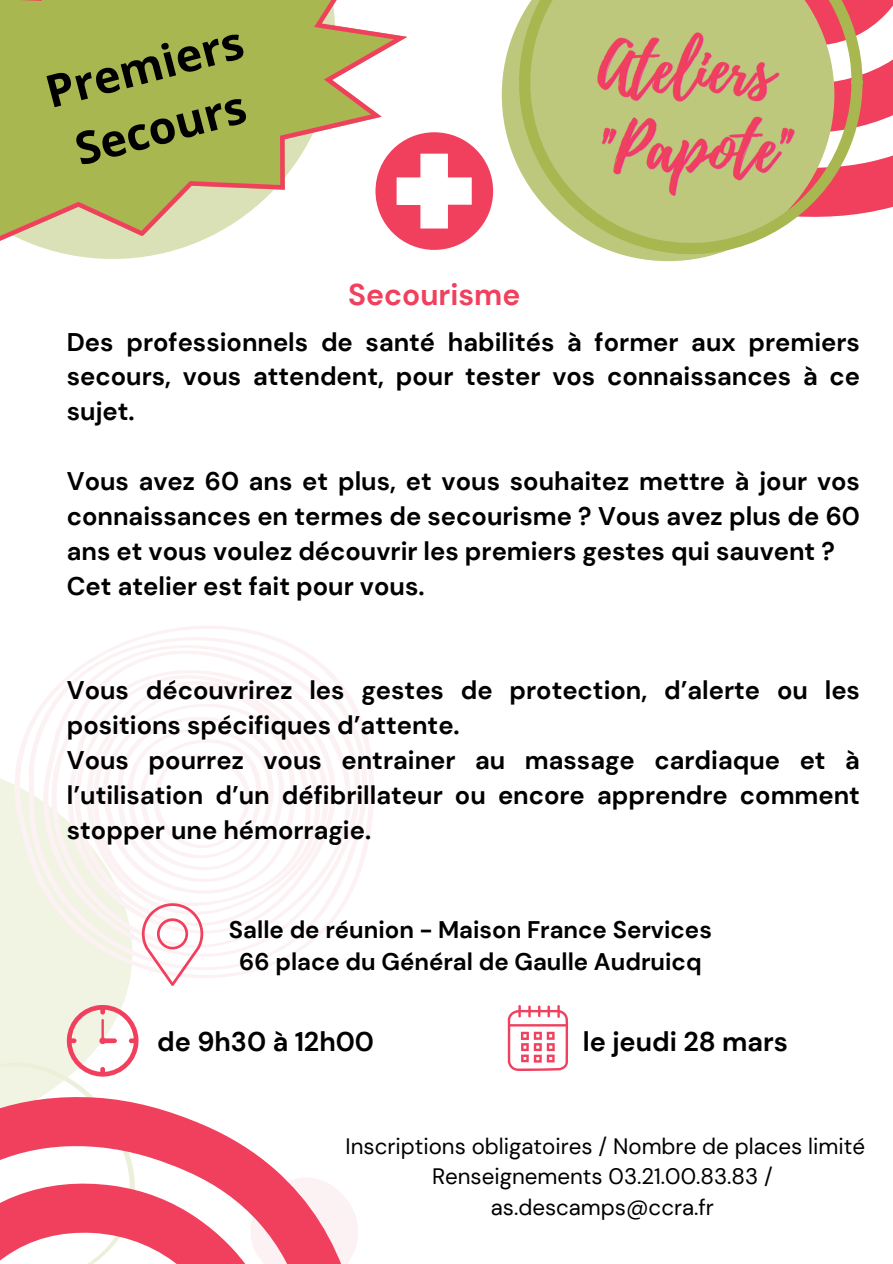
<style>
.page{position:relative;width:893px;height:1264px;background:#fff}
.page>*{position:absolute;margin:0;border:0;box-sizing:border-box;transform-origin:0 0}
.t1{font:700 45px/63px "Open Sans";color:#000;text-align:center}
.t2{font:700 30px "DM Sans";color:#f1405d}
.t3{font:700 27px "DM Sans";color:#000}
.t4{font:700 25.5px/34.8px "DM Sans";color:#000;text-align:justify}
.t5{font:700 24px "DM Sans";color:#000}
.t6{font:22.2px/30.3px "DM Sans";color:#000;text-align:center}
</style>
<div class="page">
<svg style="left:0;top:778px;width:174px;height:226px;background:#f2f4e6"></svg>
<svg style="left:14px;top:728px;width:360px;height:251px;fill:#f1f3e3"></svg>
<svg style="left:28px;top:626px;width:343px;height:349px"></svg>
<svg style="left:43px;top:643px;width:323px;height:315px"></svg>
<svg style="left:49px;top:632px;width:311px;height:325px"></svg>
<svg style="left:67px;top:649px;width:275px;height:292px"></svg>
<svg style="left:72px;top:641px;width:262px;height:294px;fill:#fcf6f7"></svg>
<svg style="left:85px;top:644px;width:244px;height:277px"></svg>
<svg style="left:93px;top:661px;width:222px;height:248px"></svg>
<svg style="left:32px;top:244px;width:161px;height:15px;fill:#dbe1b7"></svg>
<svg style="left:97px;top:699px;width:205px;height:286px"></svg>
<svg style="left:0;top:1004px;width:134px;height:19px;background:#f2dbd3"></svg>
<svg style="left:0;top:0;width:407px;height:244px"></svg>
<svg style="left:0;top:1023px;width:358px;height:240px"></svg>
<svg style="left:862px;top:0;width:30px;height:214px;fill:#f1405d"></svg>
<svg style="left:501px;top:21px;width:212px;height:240px"></svg>
<svg style="left:519px;top:0;width:343px;height:255px;fill:#bec87c"></svg>
<svg style="left:508px;top:1005px;width:60px;height:65px"></svg>
<svg style="left:375px;top:132px;width:118px;height:118px"></svg>
<img style="left:578px;top:22px;width:218px;height:177px">
<p class="t1" style="left:38px;top:61px;width:204px;rotate:-15deg">Premiers<br>Secours</p>
<p class="t2" style="left:348px;top:276px;width:173px">Secourisme</p>
<p class="t4" style="left:67px;top:324px;width:794px">Des professionnels de santé habilités à former aux premiers secours, vous attendent, pour tester vos connaissances à ce sujet.</p>
<p class="t4" style="left:67px;top:464px;width:794px">Vous avez 60 ans et plus, et vous souhaitez mettre à jour vos connaissances en termes de secourisme ? Vous avez plus de 60 ans et vous voulez découvrir les premiers gestes qui sauvent ?</p>
<p class="t4" style="left:67px;top:568px;width:359px">Cet atelier est fait pour vous.</p>
<p class="t4" style="left:67px;top:673px;width:794px">Vous découvrirez les gestes de protection, d’alerte ou les positions spécifiques d’attente.</p>
<p class="t4" style="left:67px;top:743px;width:794px">Vous pourrez vous entrainer au massage cardiaque et à l’utilisation d’un défibrillateur ou encore apprendre comment stopper une hémorragie.</p>
<p class="t5" style="left:229px;top:913px;width:484px">Salle de réunion - Maison France Services</p>
<p class="t5" style="left:239px;top:946px;width:464px">66 place du Général de Gaulle Audruicq</p>
<p class="t3" style="left:157px;top:1024px;width:218px">de 9h30 à 12h00</p>
<p class="t3" style="left:582px;top:1024px;width:207px">le jeudi 28 mars</p>
<p class="t6" style="left:345px;top:1131px;width:521px">Inscriptions obligatoires / Nombre de places limité</p>
<p class="t6" style="left:432px;top:1161px;width:342px">Renseignements 03.21.00.83.83 / as.descamps@ccra.fr</p>
</div>
